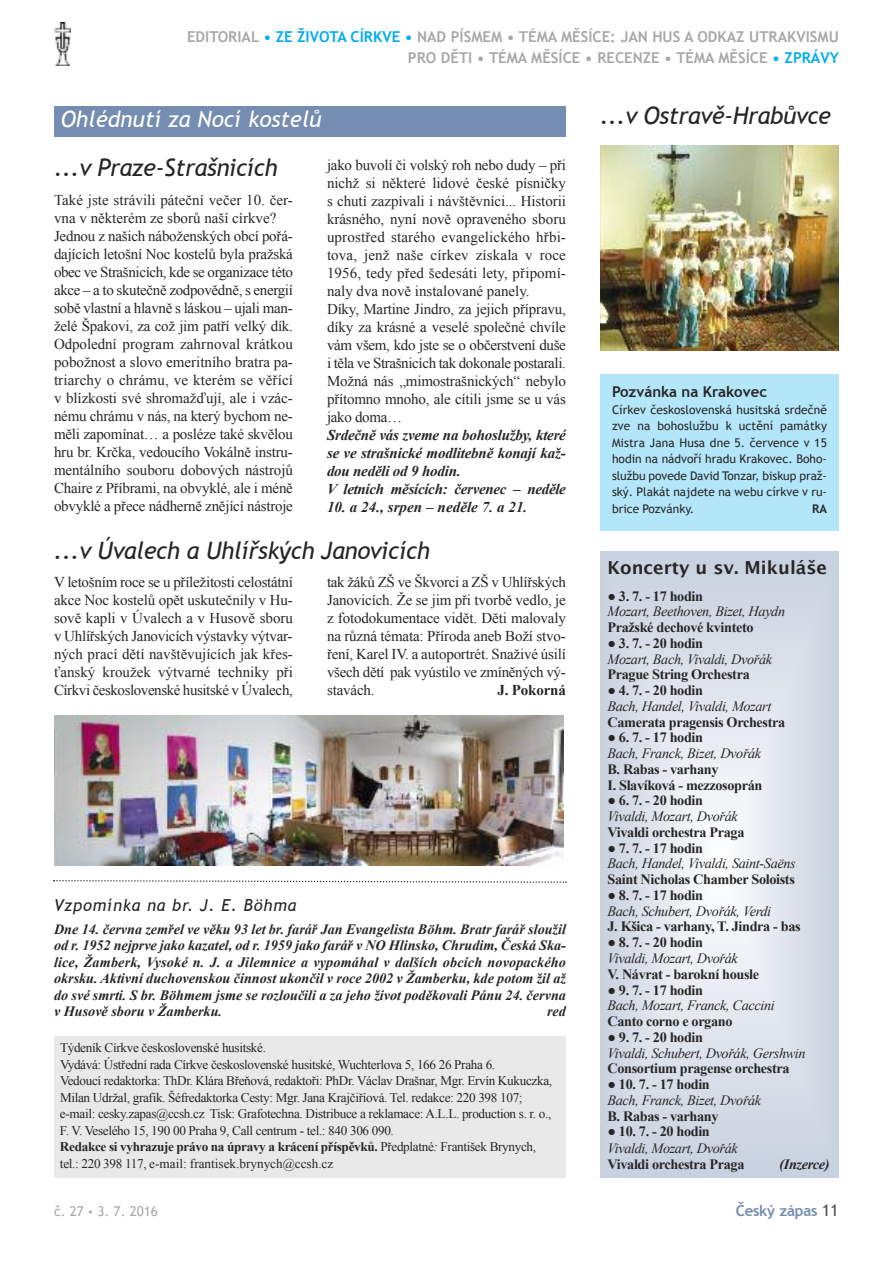
<style>
.page{position:relative;width:893px;height:1263px;background:#fff}
.page>*{position:absolute;margin:0;border:0;box-sizing:border-box;transform-origin:0 0}
.t1{font:italic 24px "Trebuchet MS";letter-spacing:-.015em;color:#272627}
.t2{font:italic 22.5px "Trebuchet MS";color:#fff}
.t3{font:700 18px "Lucida Grande";color:#272627}
.t4{font:italic 16.5px "Trebuchet MS";letter-spacing:.05em;color:#272627}
.t5{font:15px/18px "Times New Roman";letter-spacing:-.01em;color:#272627}
.t6{font:italic 700 15px/18px "Times New Roman";letter-spacing:-.015em;color:#272627}
.t7{font:700 15px/21px "Trebuchet MS";color:#a9a8a9;text-align:right}
.t8{font:italic 700 15px "Times New Roman";letter-spacing:.005em;color:#272627}
.t9{font:700 15px "Trebuchet MS";color:#272627}
.t10{font:700 15px "Trebuchet MS";letter-spacing:-.015em;color:#758db0}
.t11{font:700 15px "Times New Roman";letter-spacing:-.01em;color:#272627}
.t12{font:700 14.25px/15.8px "Times New Roman";letter-spacing:-.025em;color:#272627}
.t13{font:italic 700 14.25px/16.5px "Times New Roman";color:#272627;text-align:justify}
.t14{font:italic 14.25px "Times New Roman";letter-spacing:-.025em;color:#272627}
.t15{font:italic 700 14.25px "Times New Roman";letter-spacing:-.025em;color:#272627}
.t16{font:13.5px "Trebuchet MS";color:#a9a8a9}
.t17{font:13.2px/16.5px "Times New Roman";letter-spacing:-.025em;color:#272627}
.t18{font:12px/16.5px "Trebuchet MS";color:#272627;text-align:justify}
.t19{font:700 12px "Trebuchet MS";color:#272627}
.s1{color:#00aded}
.s2{font-weight:700}
.s3{font-style:italic}
.s4{font-size:10.5px}
.s5{font-weight:400;font-size:16.5px;color:#525152}
</style>
<div class="page">
<img style="left:54px;top:22px;width:17px;height:44px">
<svg style="left:600px;top:551px;width:239px;height:627px;background:#d9dfe9"></svg>
<img style="left:600px;top:146px;width:239px;height:205px">
<div style="left:54px;top:106px;width:512px;height:30px;background:#758db0"></div>
<img style="left:54px;top:716px;width:509px;height:149px">
<svg style="left:53px;top:880px;width:514px;height:3px"></svg>
<div style="left:54px;top:1036px;width:512px;height:142px;background:#e9e9e9"></div>
<div style="left:600px;top:374px;width:239px;height:156px;background:#b3e6f9"></div>
<p class="t7" style="left:187px;top:26px;width:653px">EDITORIAL <span class="s1">• ZE ŽIVOTA CÍRKVE •</span> NAD PÍSMEM • TÉMA MĚSÍCE: JAN HUS A ODKAZ UTRAKVISMU<br>PRO DĚTI • TÉMA MĚSÍCE • RECENZE • TÉMA MĚSÍCE <span class="s1">• ZPRÁVY</span></p>
<h2 class="t2" style="left:61px;top:106px;width:263px">Ohlédnutí za Nocí kostelů</h2>
<h1 class="t1" style="left:54px;top:154px;width:225px">...v Praze-Strašnicích</h1>
<p class="t5" style="left:327px;top:156px;width:240px">jako buvolí či volský roh nebo dudy – při nichž si některé lidové české písničky s chutí zazpívali i návštěvníci... Historii krásného, nyní nově opraveného sboru uprostřed starého evangelického hřbi&shy;tova, jenž naše církev získala v roce 1956, tedy před šedesáti lety, připomí&shy;naly dva nově instalované panely.<br>Díky, Martine Jindro, za jejich přípravu, díky za krásné a veselé společné chvíle vám všem, kdo jste se o občerstvení duše i těla ve Strašnicích tak dokonale postarali.<br>Možná nás „mimostrašnických“ nebylo přítomno mnoho, ale cítili jsme se u vás jako doma…</p>
<p class="t6" style="left:327px;top:426px;width:240px">Srdečně vás zveme na bohoslužby, které se ve strašnické modlitebně konají kaž&shy;dou neděli od 9 hodin.<br>V letních měsících: červenec – neděle</p>
<p class="t8" style="left:327px;top:499px;width:202px">10. a 24., srpen – neděle 7. a 21.</p>
<p class="t5" style="left:54px;top:191px;width:240px">Také jste strávili páteční večer 10. čer&shy;vna v některém ze sborů naší církve?<br>Jednou z našich náboženských obcí pořá&shy;dajících letošní Noc kostelů byla pražská obec ve Strašnicích, kde se organizace této akce – a to skutečně zodpovědně, s energií sobě vlastní a hlavně s láskou – ujali man&shy;želé Špakovi, za což jim patří velký dík.<br>Odpolední program zahrnoval krátkou pobožnost a slovo emeritního bratra pa&shy;triarchy o chrámu, ve kterém se věřící v blízkosti své shromažďují, ale i vzác&shy;nému chrámu v nás, na který bychom ne&shy;měli zapomínat… a posléze také skvělou hru br. Krčka, vedoucího Vokálně instru&shy;mentálního souboru dobových nástrojů Chaire z Příbrami, na obvyklé, ale i méně obvyklé a přece nádherně znějící nástroje</p>
<h1 class="t1" style="left:54px;top:536px;width:378px">...v Úvalech a Uhlířských Janovicích</h1>
<p class="t5" style="left:54px;top:573px;width:240px;text-align:justify">V letošním roce se u příležitosti celostátní akce Noc kostelů opět uskutečnily v Hu&shy;sově kapli v Úvalech a v Husově sboru v Uhlířských Janovicích výstavky výtvar&shy;ných prací dětí navštěvujících jak křes&shy;ťanský kroužek výtvarné techniky při Církvi československé husitské v Úvalech,</p>
<p class="t5" style="left:327px;top:573px;width:240px;text-align:justify">tak žáků ZŠ ve Škvorci a ZŠ v Uhlířských Janovicích. Že se jim při tvorbě vedlo, je z fotodokumentace vidět. Děti malovaly na různá témata: Příroda aneb Boží stvo&shy;ření, Karel IV. a autoportrét. Snaživé úsilí všech dětí pak vyústilo ve zmíněných vý&shy;stavách.</p>
<p class="t11" style="left:497px;top:682px;width:70px">J. Pokorná</p>
<p class="t4" style="left:54px;top:896px;width:244px">Vzpomínka na br. J. E. Böhma</p>
<p class="t13" style="left:54px;top:921px;width:513px">Dne 14. června zemřel ve věku 93 let br. farář Jan Evangelista Böhm. Bratr farář sloužil od r. 1952 nejprve jako kazatel, od r. 1959 jako farář v NO Hlinsko, Chrudim, Česká Ska&shy;lice, Žamberk, Vysoké n. J. a Jilemnice a vypomáhal v dalších obcích novopackého okrsku. Aktivní duchovenskou činnost ukončil v roce 2002 v Žamberku, kde potom žil až do své smrti. S br. Böhmem jsme se rozloučili a za jeho život poděkovali Pánu 24. června v Husově sboru v Žamberku.</p>
<p class="t13" style="left:547px;top:1003px;width:20px">red</p>
<p class="t17" style="left:60px;top:1040px;width:494px">Týdeník Církve československé husitské.<br>Vydává: Ústřední rada Církve československé husitské, Wuchterlova 5, 166 26 Praha 6.<br>Vedoucí redaktorka: ThDr. Klára Břeňová, redaktoři: PhDr. Václav Drašnar, Mgr. Ervín Kukuczka, Milan Udržal, grafik. Šéfredaktorka Cesty: Mgr. Jana Krajčiříová. Tel. redakce: 220 398 107; e-mail: cesky.zapas@ccsh.cz Tisk: Grafotechna. Distribuce a reklamace: A.L.L. production s. r. o., F. V. Veselého 15, 190 00 Praha 9, Call centrum - tel.: 840 306 090.<br><span class="s2">Redakce si vyhrazuje právo na úpravy a krácení příspěvků.</span> Předplatné<span class="s3">:</span> František Brynych, tel.: 220 398 117, e-mail: frantisek.brynych@ccsh.cz</p>
<h1 class="t1" style="left:600px;top:101px;width:232px">...v Ostravě-Hrabůvce</h1>
<p class="t9" style="left:612px;top:383px;width:156px">POZVÁNKA NA KRAKOVEC</p>
<p class="t18" style="left:612px;top:401px;width:216px">Církev československá husitská srdečně zve na bohoslužbu k uctění památky Mistra Jana Husa dne 5. července v 15 hodin na nádvoří hradu Krakovec. Boho&shy;službu povede David Tonzar, biskup praž&shy;ský. Plakát najdete na webu církve v ru&shy;brice Pozvánky.</p>
<p class="t19" style="left:812px;top:501px;width:16px">RA</p>
<p class="t3" style="left:607px;top:557px;width:221px">Koncerty u sv. Mikuláše</p>
<p class="t12" style="left:607px;top:588px;width:97px">● 3. 7. - 17 hodin</p>
<p class="t14" style="left:607px;top:604px;width:179px">Mozart, Beethoven, Bizet, Haydn</p>
<p class="t12" style="left:607px;top:619px;width:148px">Pražské dechové kvinteto</p>
<p class="t12" style="left:607px;top:635px;width:97px">● 3. 7. - 20 hodin</p>
<p class="t14" style="left:607px;top:651px;width:166px">Mozart, Bach, Vivaldi, Dvořák</p>
<p class="t12" style="left:607px;top:667px;width:144px">Prague String orchestra</p>
<p class="t12" style="left:607px;top:682px;width:97px">● 4. 7. - 20 hodin</p>
<p class="t14" style="left:607px;top:698px;width:165px">Bach, Handel, Vivaldi, Mozart</p>
<p class="t12" style="left:607px;top:714px;width:179px">Camerata pragensis orchestra</p>
<p class="t12" style="left:607px;top:730px;width:97px">● 6. 7. - 17 hodin</p>
<p class="t14" style="left:607px;top:745px;width:155px">Bach, Franck, Bizet, Dvořák</p>
<p class="t12" style="left:607px;top:761px;width:156px">B. Rabas - varhany<br>I. Slavíková - mezzosoprán</p>
<p class="t12" style="left:607px;top:793px;width:97px">● 6. 7. - 20 hodin</p>
<p class="t14" style="left:607px;top:808px;width:132px">Vivaldi, Mozart, Dvořák</p>
<p class="t12" style="left:607px;top:824px;width:139px">Vivaldi orchestra Praga</p>
<p class="t12" style="left:607px;top:840px;width:97px">● 7. 7. - 17 hodin</p>
<p class="t14" style="left:607px;top:856px;width:190px">Bach, Handel, Vivaldi, Saint-Saëns</p>
<p class="t12" style="left:607px;top:871px;width:189px">Saint Nicholas Chamber Soloists</p>
<p class="t12" style="left:607px;top:887px;width:97px">● 8. 7. - 17 hodin</p>
<p class="t14" style="left:607px;top:903px;width:165px">Bach, Schubert, Dvořák, Verdi</p>
<p class="t12" style="left:607px;top:919px;width:195px">J. Kšica - varhany, T. Jindra - bas</p>
<p class="t12" style="left:607px;top:934px;width:97px">● 8. 7. - 20 hodin</p>
<p class="t14" style="left:607px;top:950px;width:132px">Vivaldi, Mozart, Dvořák</p>
<p class="t12" style="left:607px;top:966px;width:153px">V. Návrat - barokní housle</p>
<p class="t12" style="left:607px;top:982px;width:97px">● 9. 7. - 17 hodin</p>
<p class="t14" style="left:607px;top:997px;width:169px">Bach, Mozart, Franck, Caccini</p>
<p class="t12" style="left:607px;top:1013px;width:127px">Canto corno e organo</p>
<p class="t12" style="left:607px;top:1029px;width:97px">● 9. 7. - 20 hodin</p>
<p class="t14" style="left:607px;top:1045px;width:200px">Vivaldi, Schubert, Dvořák, Gershwin</p>
<p class="t12" style="left:607px;top:1060px;width:184px">Consortium pragense orchestra</p>
<p class="t12" style="left:607px;top:1076px;width:104px">● 10. 7. - 17 hodin</p>
<p class="t14" style="left:607px;top:1092px;width:155px">Bach, Franck, Bizet, Dvořák</p>
<p class="t12" style="left:607px;top:1108px;width:113px">B. Rabas - varhany</p>
<p class="t12" style="left:607px;top:1123px;width:104px">● 10. 7. - 20 hodin</p>
<p class="t14" style="left:607px;top:1140px;width:132px">Vivaldi, Mozart, Dvořák</p>
<p class="t12" style="left:607px;top:1156px;width:139px">Vivaldi orchestra Praga</p>
<p class="t15" style="left:779px;top:1156px;width:52px">(Inzerce)</p>
<p class="t16" style="left:54px;top:1204px;width:106px">č. 27 <span class="s4">•</span> 3. 7. 2016</p>
<p class="t10" style="left:736px;top:1202px;width:105px">ČESKÝ ZÁPAS <span class="s5">11</span></p>
</div>
